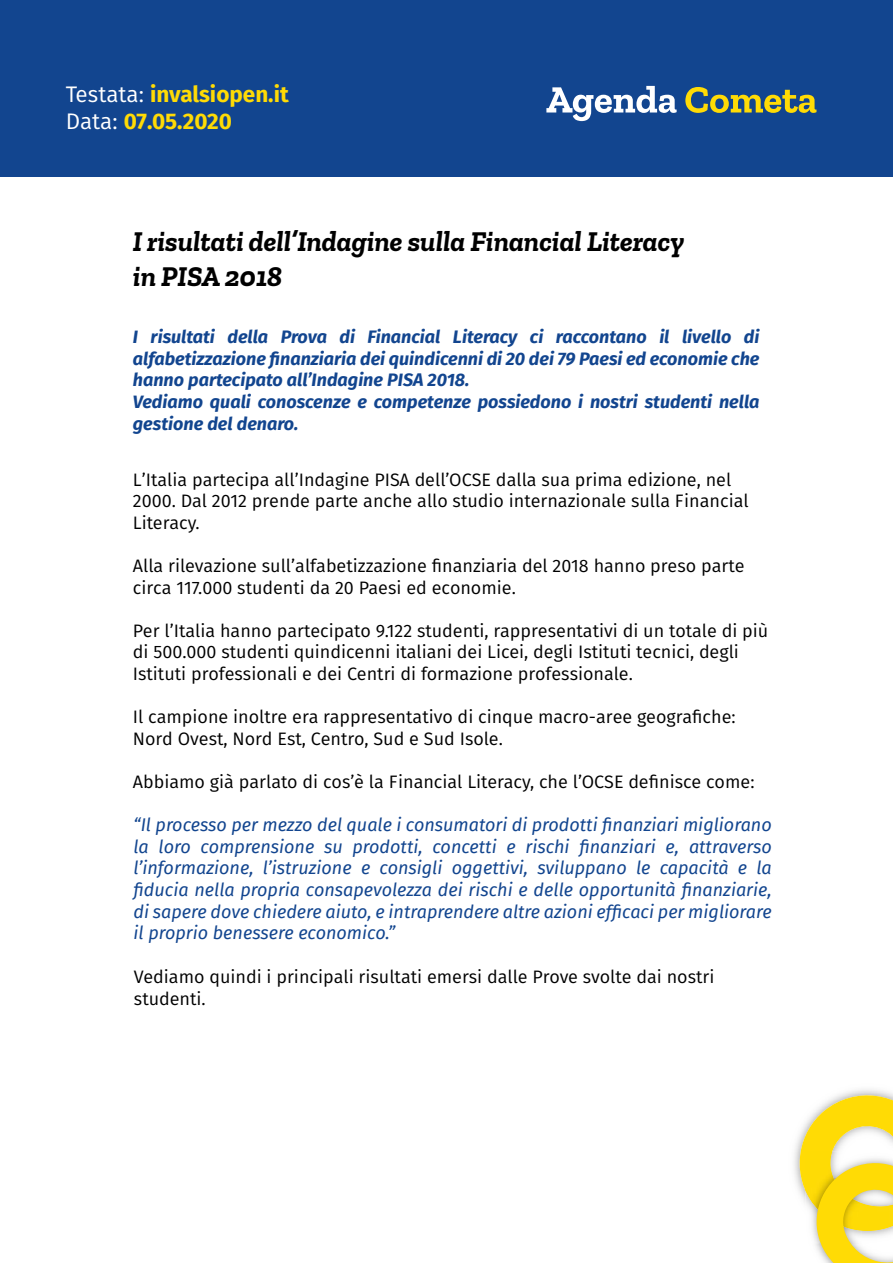
<style>
.page{position:relative;width:893px;height:1263px;background:#fff}
.page>*{position:absolute;margin:0;border:0;box-sizing:border-box;transform-origin:0 0}
.t1{font:italic 700 28.5px/34.2px "Zilla Slab";color:#000}
.t2{font:700 22.5px/27px "Fira Sans";color:#ffdb05}
.t3{font:18px/21.6px "Fira Sans";color:#000}
.t4{font:italic 18px/21.6px "Fira Sans";color:#12458f;text-align:justify}
.t5{font:italic 700 18px/21.6px "Fira Sans";color:#12458f}
.s1{font-weight:400;color:#fff}
</style>
<div class="page">
<svg style="left:794px;top:1089px;width:99px;height:174px"></svg>
<div style="left:0;top:0;width:893px;height:176px;background:#12458f"></div>
<svg style="left:546px;top:86px;width:131px;height:35px"></svg>
<svg style="left:685px;top:87px;width:131px;height:26px"></svg>
<p class="t2" style="left:66px;top:79px;width:224px"><span class="s1">Testata:</span> invalsiopen.it<br><span class="s1">Data:</span> 07.05.2020</p>
<h1 class="t1" style="left:133px;top:225px;width:553px">I risultati dell’Indagine sulla Financial Literacy in PISA 2018</h1>
<p class="t5" style="left:133px;top:325px;width:628px">I risultati della Prova di Financial Literacy ci raccontano il livello di alfabetizzazione finanziaria dei quindicenni di 20 dei 79 Paesi ed economie che hanno partecipato all’Indagine PISA 2018.<br>Vediamo quali conoscenze e competenze possiedono i nostri studenti nella gestione del denaro.</p>
<p class="t3" style="left:133px;top:468px;width:617px">L’Italia partecipa all’Indagine PISA dell’OCSE dalla sua prima edizione, nel<br>2000. Dal 2012 prende parte anche allo studio internazionale sulla Financial<br>Literacy.</p>
<p class="t3" style="left:133px;top:555px;width:613px">Alla rilevazione sull’alfabetizzazione finanziaria del 2018 hanno preso parte circa 117.000 studenti da 20 Paesi ed economie.</p>
<p class="t3" style="left:133px;top:620px;width:637px">Per l’Italia hanno partecipato 9.122 studenti, rappresentativi di un totale di più di 500.000 studenti quindicenni italiani dei Licei, degli Istituti tecnici, degli<br>Istituti professionali e dei Centri di formazione professionale.</p>
<p class="t3" style="left:133px;top:706px;width:604px">Il campione inoltre era rappresentativo di cinque macro-aree geografiche:<br>Nord Ovest, Nord Est, Centro, Sud e Sud Isole.</p>
<p class="t3" style="left:133px;top:771px;width:623px">Abbiamo già parlato di cos’è la Financial Literacy, che l’OCSE definisce come:</p>
<p class="t4" style="left:134px;top:814px;width:640px">“Il processo per mezzo del quale i consumatori di prodotti finanziari migliorano la loro comprensione su prodotti, concetti e rischi finanziari e, attraverso l’informazione, l’istruzione e consigli oggettivi, sviluppano le capacità e la fiducia nella propria consapevolezza dei rischi e delle opportunità finanziarie, di sapere dove chiedere aiuto, e intraprendere altre azioni efficaci per migliorare il proprio benessere economico.”</p>
<p class="t3" style="left:134px;top:966px;width:582px">Vediamo quindi i principali risultati emersi dalle Prove svolte dai nostri studenti.</p>
</div>
